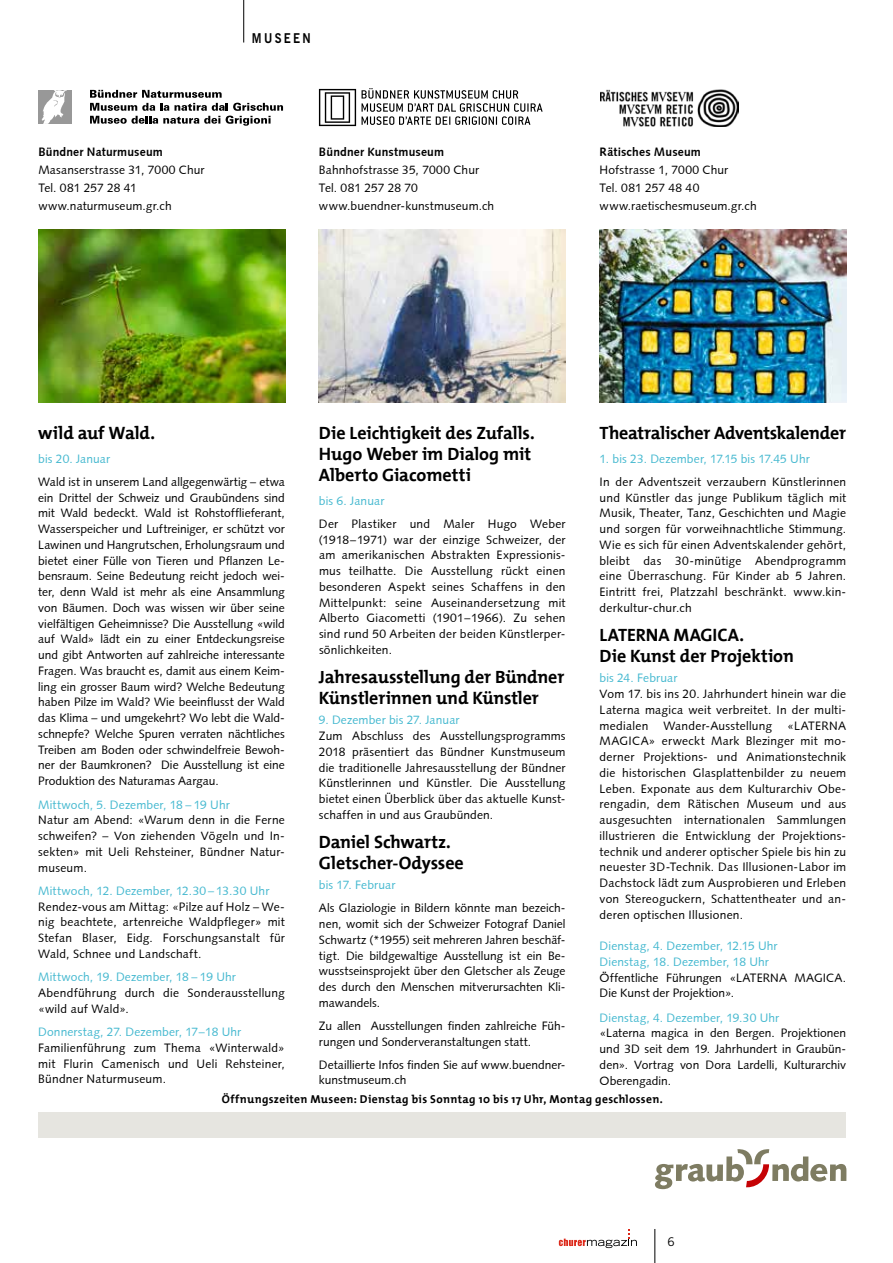
<style>
.page{position:relative;width:893px;height:1263px;background:#fff}
.page>*{position:absolute;margin:0;border:0;box-sizing:border-box;transform-origin:0 0}
.t1{font:700 18px/21px "The Mix";letter-spacing:-.005em;color:#000}
.t2{font:700 13.5px "News Gothic BT";letter-spacing:.2em;color:#000;scale:.86 1}
.t3{font:12px/15.8px "Syntax";letter-spacing:.015em;color:#000;text-align:justify}
.t4{font:12px/15.8px "Syntax";letter-spacing:.01em;color:#46b9d0}
.t5{font:700 12px "Syntax";letter-spacing:.015em;color:#000}
.t6{font:12px "News Gothic BT";color:#000}
.t7{font:700 11.55px "The Mix";letter-spacing:.035em;color:#000}
</style>
<div class="page">
<hr style="left:654px;top:1229px;width:1px;height:34px;background:#000">
<svg style="left:559px;top:1229px;width:78px;height:19px"></svg>
<hr style="left:243px;top:0;width:1px;height:43px;background:#000">
<svg style="left:655px;top:1149px;width:191px;height:40px"></svg>
<div style="left:38px;top:1112px;width:808px;height:25px;background:#e6e5e0"></div>
<img style="left:600px;top:230px;width:246px;height:173px">
<img style="left:319px;top:230px;width:247px;height:173px">
<svg style="left:90px;top:90px;width:193px;height:36px"></svg>
<div style="left:38px;top:90px;width:34px;height:34px;background:#989898"></div>
<img style="left:41px;top:90px;width:25px;height:34px">
<svg style="left:362px;top:88px;width:181px;height:37px"></svg>
<svg style="left:319px;top:89px;width:37px;height:37px"></svg>
<img style="left:39px;top:230px;width:247px;height:173px">
<img style="left:600px;top:89px;width:139px;height:38px">
<p class="t5" style="left:38px;top:145px;width:126px">Bündner Naturmuseum</p>
<p class="t3" style="left:38px;top:161px;width:168px;line-height:18px;text-align:left">Masanserstrasse 31, 7000 Chur<br>Tel. 081 257 28 41 www.naturmuseum.gr.ch</p>
<p class="t2" style="left:252px;top:29px;width:70px">MUSEEN</p>
<p class="t5" style="left:319px;top:145px;width:127px">Bündner Kunstmuseum</p>
<p class="t3" style="left:319px;top:161px;width:177px;line-height:18px;text-align:left">Bahnhofstrasse 35, 7000 Chur<br>Tel. 081 257 28 70 www.buendner-kunstmuseum.ch</p>
<p class="t5" style="left:600px;top:145px;width:103px">Rätisches Museum</p>
<p class="t3" style="left:600px;top:161px;width:159px;line-height:18px;text-align:left">Hofstrasse 1, 7000 Chur<br>Tel. 081 257 48 40 www.raetischesmuseum.gr.ch</p>
<h1 class="t1" style="left:319px;top:421px;width:217px">Die Leichtigkeit des Zufalls.<br>Hugo Weber im Dialog mit<br>Alberto Giacometti</h1>
<p class="t4" style="left:319px;top:493px;width:67px">bis 6. Januar</p>
<p class="t3" style="left:319px;top:516px;width:248px">Der Plastiker und Maler Hugo Weber (1918–1971) war der einzige Schweizer, der am amerikanischen Abstrakten Expressionis&shy;mus teilhatte. Die Ausstellung rückt einen besonderen Aspekt seines Schaffens in den Mittelpunkt: seine Auseinandersetzung mit Alberto Giacometti (1901–1966). Zu sehen sind rund 50 Arbeiten der beiden Künstlerper&shy;sönlichkeiten.</p>
<h1 class="t1" style="left:319px;top:666px;width:247px">Jahresausstellung der Bündner<br>Künstlerinnen und Künstler</h1>
<p class="t4" style="left:319px;top:712px;width:142px">9. Dezember bis 27. Januar</p>
<p class="t3" style="left:319px;top:728px;width:248px">Zum Abschluss des Ausstellungsprogramms 2018 präsentiert das Bündner Kunstmuseum die traditionelle Jahresausstellung der Bündner Künstlerinnen und Künstler. Die Ausstellung bietet einen Überblick über das aktuelle Kunst&shy;schaffen in und aus Graubünden.</p>
<h1 class="t1" style="left:319px;top:831px;width:146px">Daniel Schwartz.<br>Gletscher-Odyssee</h1>
<p class="t4" style="left:319px;top:877px;width:78px">bis 17. Februar</p>
<p class="t3" style="left:319px;top:900px;width:248px">Als Glaziologie in Bildern könnte man bezeich&shy;nen, womit sich der Schweizer Fotograf Daniel Schwartz (*1955) seit mehreren Jahren beschäf&shy;tigt. Die bildgewaltige Ausstellung ist ein Be&shy;wusstseinsprojekt über den Gletscher als Zeuge des durch den Menschen mitverursachten Kli&shy;mawandels.</p>
<p class="t3" style="left:319px;top:1018px;width:248px">Zu allen Ausstellungen finden zahlreiche Füh&shy;rungen und Sonderveranstaltungen statt.</p>
<p class="t3" style="left:319px;top:1056px;width:248px">Detaillierte Infos finden Sie auf www.buendner&shy;kunstmuseum.ch</p>
<p class="t7" style="left:222px;top:1090px;width:442px">Öffnungszeiten Museen: Dienstag bis Sonntag 10 bis 17 Uhr, Montag geschlossen.</p>
<h1 class="t1" style="left:600px;top:421px;width:248px">Theatralischer Adventskalender</h1>
<p class="t4" style="left:600px;top:451px;width:212px">1. bis 23. Dezember, 17.15 bis 17.45 Uhr</p>
<p class="t3" style="left:600px;top:474px;width:248px">In der Adventszeit verzaubern Künstlerinnen und Künstler das junge Publikum täglich mit Musik, Theater, Tanz, Geschichten und Magie und sorgen für vorweihnachtliche Stimmung.<br>Wie es sich für einen Adventskalender gehört, bleibt das 30-minütige Abendprogramm eine Überraschung. Für Kinder ab 5 Jahren.<br>Eintritt frei, Platzzahl beschränkt. www.kin&shy;derkultur-chur.ch</p>
<h1 class="t1" style="left:600px;top:624px;width:196px">LATERNA MAGICA.<br>Die Kunst der Projektion</h1>
<p class="t4" style="left:600px;top:670px;width:79px">bis 24. Februar</p>
<p class="t3" style="left:600px;top:686px;width:248px">Vom 17. bis ins 20. Jahrhundert hinein war die Laterna magica weit verbreitet. In der multi&shy;medialen</p>
<h1 class="t1" style="left:38px;top:422px;width:118px">wild auf Wald.</h1>
<p class="t4" style="left:38px;top:451px;width:73px">bis 20. Januar</p>
<p class="t3" style="left:38px;top:474px;width:248px">Wald ist in unserem Land allgegenwärtig – etwa ein Drittel der Schweiz und Graubündens sind mit Wald bedeckt. Wald ist Rohstofflieferant, Wasserspeicher und Luftreiniger, er schützt vor Lawinen und Hangrutschen, Erholungsraum und bietet einer Fülle von Tieren und Pflanzen Le&shy;bensraum. Seine Bedeutung reicht jedoch wei&shy;ter, denn Wald ist mehr als eine Ansammlung von Bäumen. Doch was wissen wir über seine vielfältigen Geheimnisse? Die Ausstellung «wild auf Wald» lädt ein zu einer Entdeckungsreise und gibt Antworten auf zahlreiche interessante Fragen. Was braucht es, damit aus einem Keim&shy;ling ein grosser Baum wird? Welche Bedeutung haben Pilze im Wald? Wie beeinflusst der Wald das Klima – und umgekehrt? Wo lebt die Wald&shy;schnepfe? Welche Spuren verraten nächtliches Treiben am Boden oder schwindelfreie Bewoh&shy;ner der Baumkronen? Die Ausstellung ist eine Produktion des Naturamas Aargau.</p>
<p class="t4" style="left:38px;top:796px;width:193px">Mittwoch, 5. Dezember, 18 – 19 Uhr</p>
<p class="t3" style="left:38px;top:812px;width:248px">Natur am Abend: «Warum denn in die Ferne schweifen? – Von ziehenden Vögeln und In&shy;sekten» mit Ueli Rehsteiner, Bündner Natur&shy;museum.</p>
<p class="t4" style="left:38px;top:883px;width:233px">Mittwoch, 12. Dezember, 12.30 – 13.30 Uhr</p>
<p class="t3" style="left:38px;top:899px;width:248px">Rendez-vous am Mittag: «Pilze auf Holz – We&shy;nig beachtete, artenreiche Waldpfleger» mit Stefan Blaser, Eidg. Forschungsanstalt für Wald, Schnee und Landschaft.</p>
<p class="t4" style="left:38px;top:969px;width:199px">Mittwoch, 19. Dezember, 18 – 19 Uhr</p>
<p class="t3" style="left:38px;top:985px;width:248px">Abendführung durch die Sonderausstellung «wild auf Wald».</p>
<p class="t4" style="left:38px;top:1024px;width:204px">Donnerstag, 27. Dezember, 17–18 Uhr</p>
<p class="t3" style="left:38px;top:1040px;width:248px">Familienführung zum Thema «Winterwald» mit Flurin Camenisch und Ueli Rehsteiner, Bündner Naturmuseum.</p>
<p class="t3" style="left:663px;top:718px;width:110px">Wander-Ausstellung</p>
<p class="t3" style="left:600px;top:718px;width:248px;text-indent:188px">«LATERNA MAGICA» erweckt Mark Blezinger mit mo&shy;derner Projektions- und Animationstechnik die historischen Glasplattenbilder zu neuem Leben. Exponate aus dem Kulturarchiv Obe&shy;rengadin, dem Rätischen Museum und aus ausgesuchten internationalen Sammlungen illustrieren die Entwicklung der Projektions&shy;technik und anderer optischer Spiele bis hin zu neuester 3D-Technik. Das Illusionen-Labor im Dachstock lädt zum Ausprobieren und Erleben von Stereoguckern, Schattentheater und an&shy;deren optischen Illusionen.</p>
<p class="t4" style="left:600px;top:938px;width:179px">Dienstag, 4. Dezember, 12.15 Uhr<br>Dienstag, 18. Dezember, 18 Uhr</p>
<p class="t3" style="left:600px;top:969px;width:248px">Öffentliche Führungen «LATERNA MAGICA.<br>Die Kunst der Projektion».</p>
<p class="t4" style="left:600px;top:1009px;width:181px">Dienstag, 4. Dezember, 19.30 Uhr</p>
<p class="t3" style="left:600px;top:1025px;width:248px">«Laterna magica in den Bergen. Projektionen und 3D seit dem 19. Jahrhundert in Graubün&shy;den». Vortrag von Dora Lardelli, Kulturarchiv Oberengadin.</p>
<p class="t6" style="left:668px;top:1234px;width:9px">6</p>
</div>
